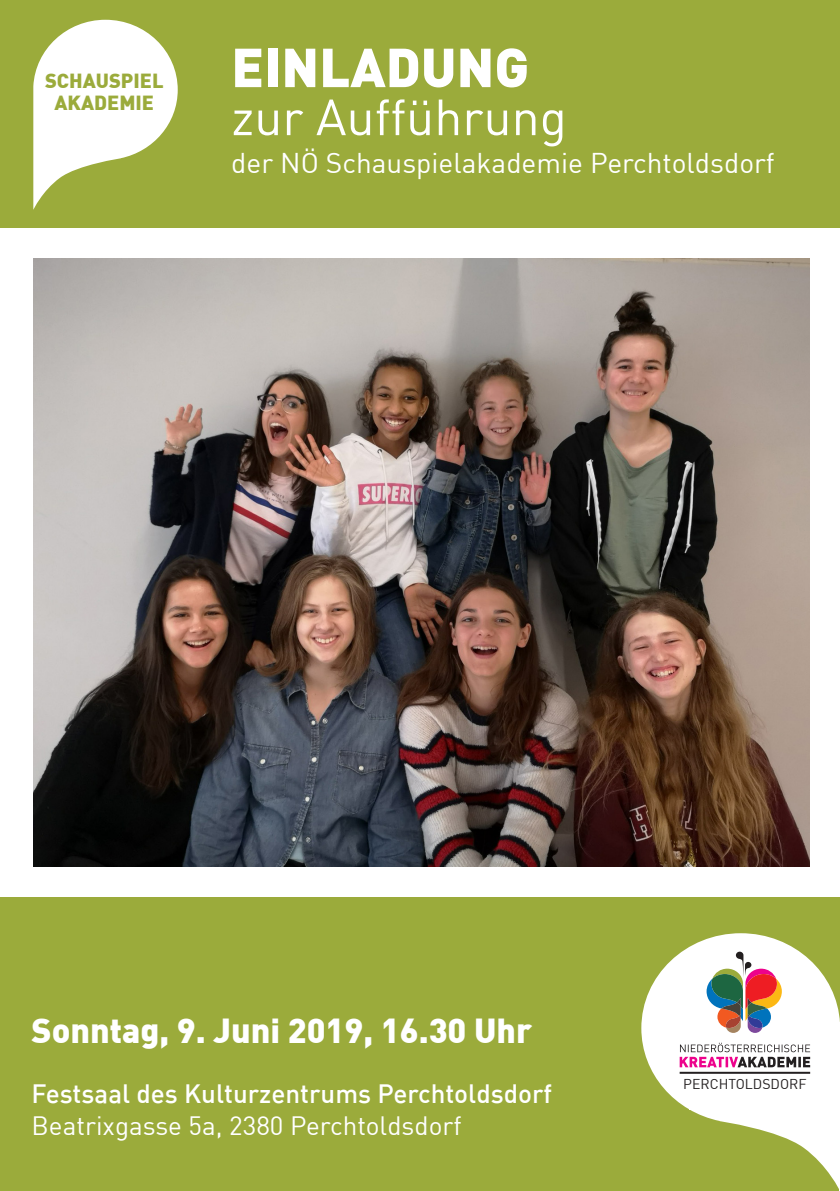
<style>
.page{position:relative;width:840px;height:1191px;background:#fff}
.page>*{position:absolute;margin:0;border:0;box-sizing:border-box;transform-origin:0 0}
.t1{font:900 54px "DIN";color:#fff}
.t2{font:50px "DIN";color:#fff}
.t3{font:900 34px "DIN";color:#fff}
.t4{font:28px "DIN";color:#fff}
.t5{font:500 26px/32px "DIN";color:#fff}
.t6{font:900 20px "DIN";color:#9bab3b}
.t7{font:14px "DIN";color:#231f20}
.s1{font-weight:400}
</style>
<div class="page">
<div style="left:0;top:0;width:839px;height:1191px;background:#9bab3b"></div>
<div style="left:0;top:228px;width:839px;height:668px;background:#fff"></div>
<img style="left:34px;top:258px;width:774px;height:608px">
<svg style="left:33px;top:20px;width:145px;height:190px"></svg>
<svg style="left:641px;top:933px;width:198px;height:256px;fill:#fff"></svg>
<svg style="left:679px;top:1042px;width:130px;height:25px;background:#cdb4c2"></svg>
<svg style="left:706px;top:951px;width:75px;height:82px;background:#b7a19c"></svg>
<hr style="left:679px;top:1071px;width:130px;height:2px;background:#231f20">
<div style="left:688px;top:1073px;width:131px;height:36px;background:#fff"></div>
<p class="t6" style="left:45px;top:67px;width:120px">SCHAUSPIEL</p>
<p class="t6" style="left:54px;top:89px;width:101px">AKADEMIE</p>
<p class="t1" style="left:231px;top:31px;width:299px">EINLADUNG</p>
<p class="t2" style="left:231px;top:86px;width:337px">zur Aufführung</p>
<p class="t4" style="left:231px;top:146px;width:544px">der NÖ Schauspielakademie Perchtoldsdorf</p>
<p class="t3" style="left:32px;top:1008px;width:502px">Sonntag, 9. Juni 2019, 16.30 Uhr</p>
<p class="t5" style="left:32px;top:1077px;width:521px">Festsaal des Kulturzentrums Perchtoldsdorf<br><span class="s1">Beatrixgasse 5a, 2380 Perchtoldsdorf</span></p>
<p class="t7" style="left:683px;top:1075px;width:125px">PERCHTOLDSDORF</p>
</div>
